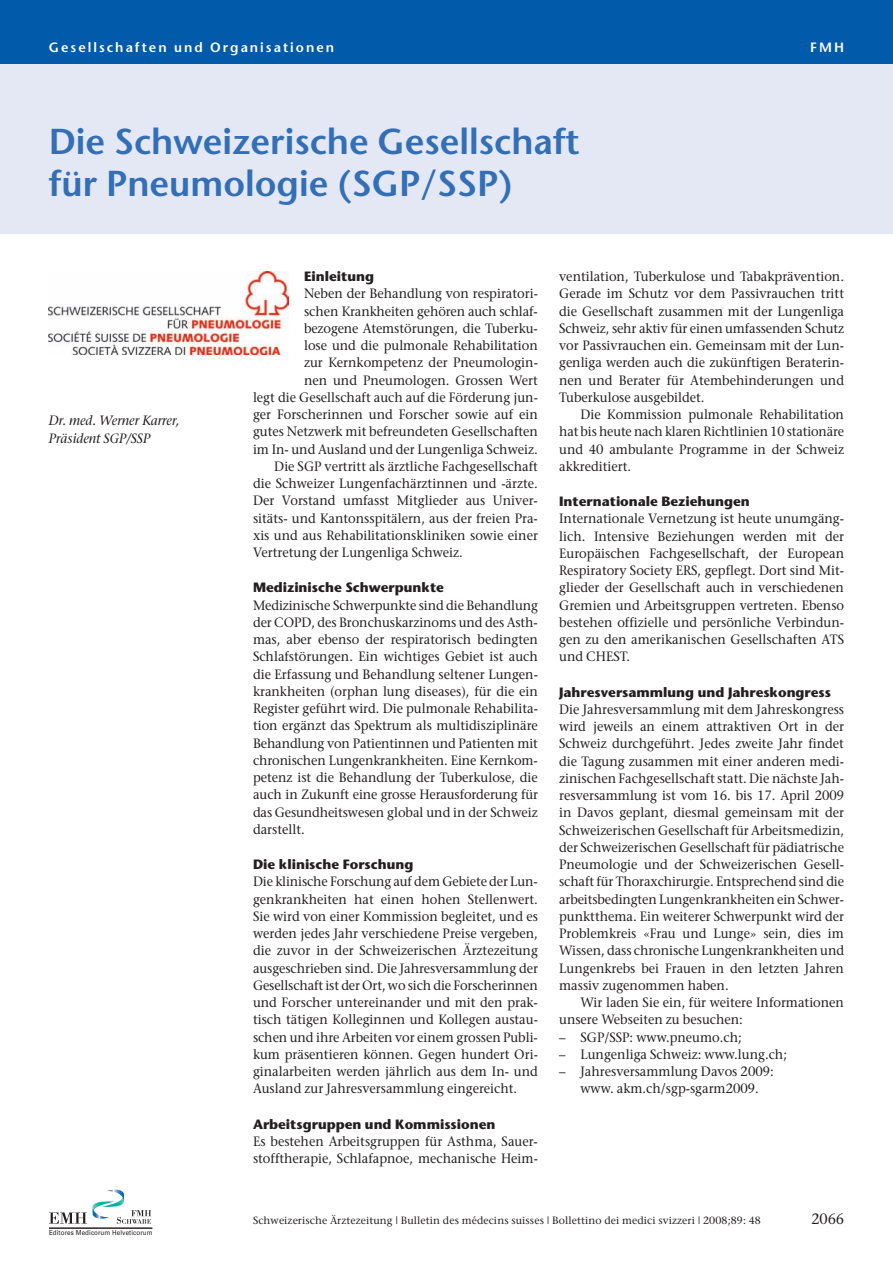
<style>
.page{position:relative;width:893px;height:1263px;background:#fff}
.page>*{position:absolute;margin:0;border:0;box-sizing:border-box;transform-origin:0 0}
.t1{font:600 36px/42px "Stone Sans";color:#326fb7}
.t2{font:15px "Stone Serif";color:#231f20;scale:.95 1}
.t3{font:13.5px/17.2px "Stone Serif";color:#231f20;text-align:justify;scale:.95 1}
.t4{font:700 13.5px "Stone Sans";color:#231f20}
.t5{font:italic 13.5px/18px "Stone Serif";color:#231f20;scale:.95 1}
.t6{font:600 13.5px "Stone Sans";letter-spacing:.15em;color:#fff}
.t7{font:10.5px "Stone Serif";letter-spacing:.01em;color:#231f20}
.t8{font:6.9px "Univers";letter-spacing:.015em;color:#231f20;scale:.9 1}
</style>
<div class="page">
<div style="left:0;top:60px;width:893px;height:174px;background:#e4e8f4"></div>
<div style="left:0;top:0;width:893px;height:64px;background:#015aaa"></div>
<svg style="left:49px;top:1189px;width:102px;height:35px"></svg>
<hr style="left:49px;top:1228px;width:103px;height:1px;background:#231f20">
<img style="left:49px;top:271px;width:239px;height:84px">
<p class="t6" style="left:49px;top:42px;width:287px">Gesellschaften und Organisationen</p>
<p class="t6" style="left:810px;top:42px;width:35px">FMH</p>
<h1 class="t1" style="left:49px;top:124px;width:532px">Die Schweizerische Gesellschaft für Pneumologie (SGP/SSP)</h1>
<p class="t5" style="left:49px;top:412px;width:139px">Dr. med. Werner Karrer,<br>Präsident SGP/SSP</p>
<p class="t8" style="left:49px;top:1229px;width:117px">Editores Medicorum Helveticorum</p>
<p class="t4" style="left:304px;top:271px;width:72px">Einleitung</p>
<p class="t3" style="left:304px;top:286px;width:248px">Neben der Behandlung von respiratori-</p>
<p class="t3" style="left:304px;top:304px;width:248px">schen Krank heiten gehören auch schlaf-</p>
<p class="t3" style="left:304px;top:321px;width:248px">bezogene Atem störungen, die Tuberku-</p>
<p class="t3" style="left:304px;top:338px;width:248px">lose und die pulmonale Rehabilitation</p>
<p class="t3" style="left:304px;top:355px;width:248px">zur Kernkompetenz der Pneumologin-</p>
<p class="t3" style="left:304px;top:373px;width:248px">nen und Pneumologen. Grossen Wert</p>
<p class="t3" style="left:253px;top:390px;width:301px">legt die Gesellschaft auch auf die Förderung jun-</p>
<p class="t3" style="left:253px;top:407px;width:301px">ger Forscherinnen und Forscher sowie auf ein</p>
<p class="t3" style="left:253px;top:424px;width:301px">gutes Netzwerk mit befreundeten Gesellschaften</p>
<p class="t3" style="left:253px;top:442px;width:301px">im In- und Ausland und der Lungenliga Schweiz.</p>
<p class="t3" style="left:274px;top:459px;width:279px">Die SGP vertritt als ärztliche Fachgesellschaft</p>
<p class="t3" style="left:253px;top:476px;width:301px">die Schweizer Lungenfachärztinnen und -ärzte.</p>
<p class="t3" style="left:253px;top:493px;width:301px">Der Vorstand umfasst Mitglieder aus Univer -</p>
<p class="t3" style="left:253px;top:511px;width:301px">sitäts- und Kantonsspitälern, aus der freien Pra-</p>
<p class="t3" style="left:253px;top:528px;width:301px">xis und aus Rehabilitationskliniken sowie einer</p>
<p class="t3" style="left:253px;top:545px;width:223px">Vertretung der Lungenliga Schweiz.</p>
<p class="t4" style="left:253px;top:582px;width:192px">Medizinische Schwerpunkte</p>
<p class="t3" style="left:253px;top:598px;width:301px">Medizinische Schwerpunkte sind die Behandlung der COPD, des Bronchuskarzinoms und des Asth&shy;mas, aber ebenso der respiratorisch bedingten Schlafstörungen. Ein wichtiges Gebiet ist auch die Erfassung und Behandlung seltener Lungen&shy;krankheiten (orphan lung diseases), für die ein Register geführt wird. Die pulmonale Rehabilita&shy;tion ergänzt das Spektrum als multidisziplinäre Behandlung von Patientinnen und Patienten mit chronischen Lun genkrankheiten. Eine Kernkom - petenz ist die Behandlung der Tuberkulose, die auch in Zukunft eine grosse Herausforderung für das Gesundheits wesen global und in der Schweiz darstellt.</p>
<p class="t4" style="left:253px;top:859px;width:162px">Die klinische Forschung</p>
<p class="t3" style="left:253px;top:874px;width:301px">Die klinische Forschung auf dem Gebiete der Lun&shy;genkrankheiten hat einen hohen Stellenwert.<br>Sie wird von einer Kommission begleitet, und es werden jedes Jahr verschiedene Preise vergeben, die zuvor in der Schweizerischen Ärztezeitung ausgeschrieben sind. Die Jahresversammlung der Gesellschaft ist der Ort, wo sich die Forscherinnen und Forscher untereinander und mit den prak&shy;tisch tätigen Kolleginnen und Kollegen austau&shy;schen und ihre Arbeiten vor einem grossen Publi - kum präsentieren können. Gegen hundert Ori - ginalarbeiten werden jährlich aus dem In- und Ausland zur Jahresversammlung eingereicht.</p>
<p class="t4" style="left:253px;top:1119px;width:244px">Arbeitsgruppen und Kommissionen</p>
<p class="t3" style="left:253px;top:1134px;width:301px">Es bestehen Arbeitsgruppen für Asthma, Sauer&shy;stofftherapie, Schlafapnoe, mechanische Heim-</p>
<p class="t3" style="left:559px;top:269px;width:301px">ventilation, Tuberkulose und Tabakprävention.<br>Gerade im Schutz vor dem Passivrauchen tritt die Gesellschaft zusammen mit der Lungenliga Schweiz, sehr aktiv für einen umfassenden Schutz vor Passivrauchen ein. Gemeinsam mit der Lun&shy;genliga werden auch die zukünftigen Beraterin&shy;nen und Berater für Atembehinderungen und Tuberkulose ausgebildet.</p>
<p class="t3" style="left:559px;top:407px;width:301px;text-indent:21px">Die Kommission pulmonale Rehabilitation hat bis heute nach klaren Richtlinien 10 stationäre und 40 ambulante Programme in der Schweiz akkreditiert.</p>
<p class="t4" style="left:559px;top:496px;width:192px">Internationale Beziehungen</p>
<p class="t3" style="left:559px;top:511px;width:301px">Internationale Vernetzung ist heute unumgäng&shy;lich. Intensive Beziehungen werden mit der Europäischen Fachgesellschaft, der European Respiratory Society ERS, gepflegt. Dort sind Mit&shy;glieder der Gesellschaft auch in verschiedenen Gremien und Arbeitsgruppen vertreten. Ebenso bestehen offizielle und persönliche Verbindun&shy;gen zu den amerikanischen Gesellschaften ATS und CHEST.</p>
<p class="t4" style="left:559px;top:687px;width:273px">Jahresversammlung und Jahreskongress</p>
<p class="t3" style="left:559px;top:702px;width:301px">Die Jahresversammlung mit dem Jahreskongress wird jeweils an einem attraktiven Ort in der Schweiz durchgeführt. Jedes zweite Jahr findet die Tagung zusammen mit einer anderen medi - zinischen Fachgesellschaft statt. Die nächste Jah&shy;resversammlung ist vom 16. bis 17. April 2009 in Davos geplant, diesmal gemeinsam mit der Schweizerischen Gesellschaft für Arbeitsmedizin, der Schweizerischen Gesellschaft für pädiatrische Pneumologie und der Schweizerischen Gesell&shy;schaft für Thoraxchirurgie. Entsprechend sind die arbeitsbedingten Lungenkrankheiten ein Schwer&shy;punktthema. Ein weiterer Schwerpunkt wird der Problemkreis «Frau und Lunge» sein, dies im Wissen, dass chronische Lungenkrankheiten und Lungenkrebs bei Frauen in den letzten Jahren massiv zugenommen haben.</p>
<p class="t3" style="left:559px;top:995px;width:301px;text-indent:21px">Wir laden Sie ein, für weitere Informationen unsere Webseiten zu besuchen:</p>
<p class="t3" style="left:559px;top:1030px;width:194px">– SGP/SSP: www.pneumo.ch;</p>
<p class="t3" style="left:559px;top:1047px;width:241px">– Lungenliga Schweiz: www.lung.ch;</p>
<p class="t3" style="left:559px;top:1064px;width:227px;text-align:center">– Jahresversammlung Davos 2009: www. akm.ch/sgp-sgarm2009.</p>
<p class="t7" style="left:253px;top:1216px;width:509px">Schweizerische Ärztezeitung | Bulletin des médecins suisses | Bollettino dei medici svizzeri | 2008;89: 48</p>
<p class="t2" style="left:811px;top:1213px;width:36px">2066</p>
</div>
